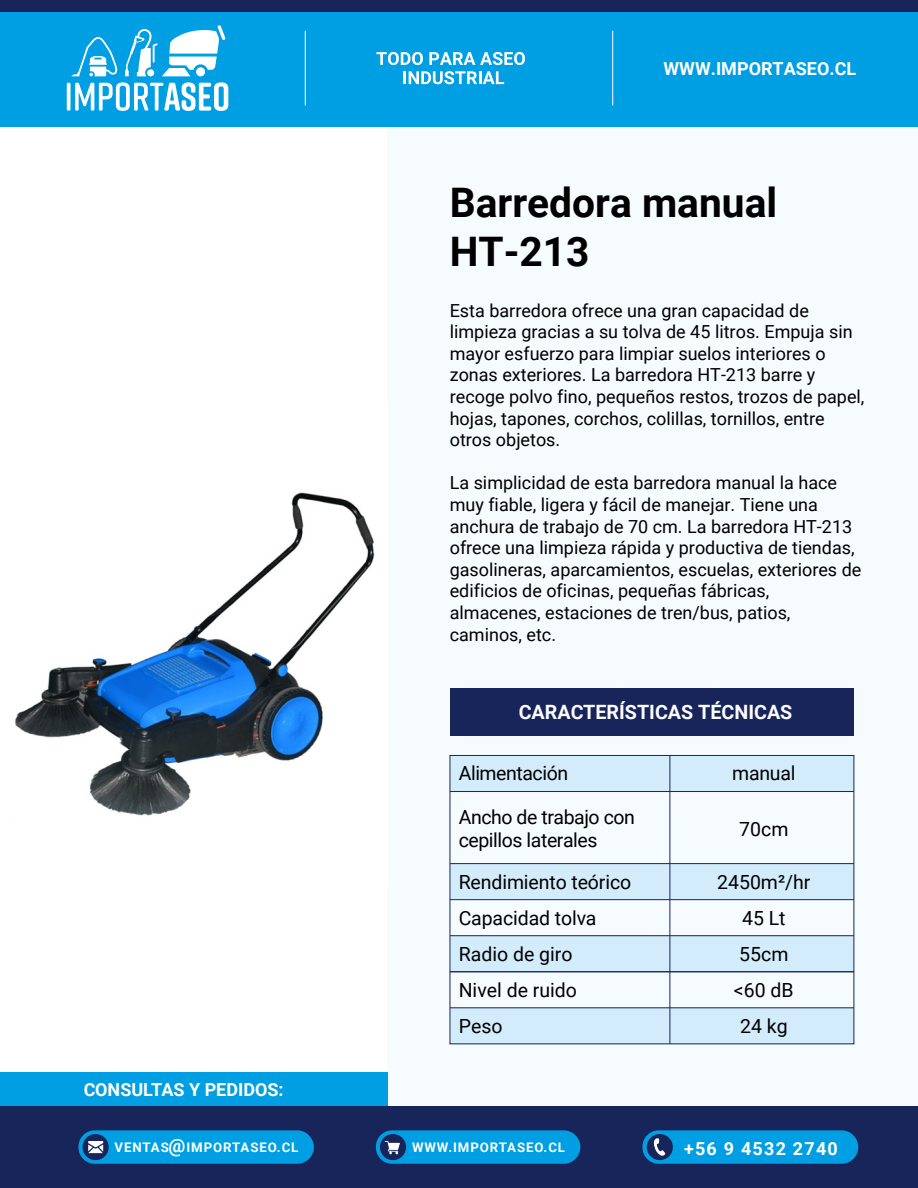
<style>
.page{position:relative;width:918px;height:1188px;background:#fff}
.page>*{position:absolute;margin:0;border:0;box-sizing:border-box;transform-origin:0 0}
.t1{font:700 40.65px/48.9px "Roboto";color:#000}
.t2{font:700 19.65px "Roboto";color:#fcfcfc}
.t3{font:19.5px/35.8px "Roboto";letter-spacing:-.005em;color:#000}
.t4{font:18px/21.6px "Roboto";color:#000}
.t5{font:700 18px "Roboto";color:#fff}
.t6{font:700 18px "Roboto";letter-spacing:.065em;color:#fff}
.t7{font:700 13.2px "Roboto";letter-spacing:.065em;color:#fff}
.s1{font-size:18.9px}
</style>
<div class="page">
<div style="left:387px;top:118px;width:531px;height:991px;background:#f6fbfe"></div>
<div style="left:450px;top:688px;width:404px;height:48px;background:#18255a"></div>
<div style="left:450px;top:755px;width:404px;height:37px;background:#d3ecfb"></div>
<div style="left:450px;top:864px;width:404px;height:36px;background:#d3ecfb"></div>
<div style="left:450px;top:936px;width:404px;height:36px;background:#d3ecfb"></div>
<div style="left:450px;top:1008px;width:404px;height:36px;background:#d3ecfb"></div>
<hr style="left:450px;top:791px;width:404px;height:1px;background:#18255a">
<hr style="left:450px;top:863px;width:404px;height:1px;background:#18255a">
<hr style="left:450px;top:899px;width:404px;height:1px;background:#18255a">
<hr style="left:450px;top:935px;width:404px;height:1px;background:#18255a">
<hr style="left:450px;top:971px;width:404px;height:1px;background:#18255a">
<hr style="left:450px;top:1007px;width:404px;height:1px;background:#18255a">
<div style="left:450px;top:755px;width:404px;height:289px;border:1px solid #18255a"></div>
<hr style="left:670px;top:755px;width:1px;height:289px;background:#18255a">
<img style="left:15px;top:492px;width:360px;height:324px">
<div style="left:0;top:0;width:918px;height:127px;background:#009ee2"></div>
<div style="left:0;top:0;width:918px;height:12px;background:#18255a"></div>
<hr style="left:305px;top:31px;width:1px;height:74px;background:#fff">
<hr style="left:612px;top:31px;width:1px;height:74px;background:#fff">
<svg style="left:376px;top:52px;width:47px;height:13px"></svg>
<svg style="left:429px;top:52px;width:96px;height:13px"></svg>
<svg style="left:404px;top:71px;width:100px;height:13px"></svg>
<div style="left:0;top:1106px;width:918px;height:82px;background:#18255a"></div>
<div style="left:376px;top:1130px;width:204px;height:34px;background:#009ee2;border-radius:16px"></div>
<svg style="left:380px;top:1134px;width:26px;height:26px"></svg>
<div style="left:79px;top:1130px;width:235px;height:34px;background:#009ee2;border-radius:16px"></div>
<svg style="left:83px;top:1134px;width:26px;height:26px"></svg>
<div style="left:642px;top:1130px;width:216px;height:34px;background:#009ee2;border-radius:16px"></div>
<div style="left:647px;top:1134px;width:26px;height:26px;background:#18255a;border-radius:50%"></div>
<svg style="left:654px;top:1138px;width:11px;height:18px"></svg>
<div style="left:0;top:1072px;width:387px;height:34px;background:#009ee2"></div>
<svg style="left:71px;top:37px;width:47px;height:39px"></svg>
<svg style="left:125px;top:25px;width:101px;height:51px"></svg>
<div style="left:147px;top:69px;width:7px;height:7px;background:#fff;border-radius:50%"></div>
<svg style="left:67px;top:83px;width:4px;height:28px"></svg>
<svg style="left:75px;top:82px;width:153px;height:29px"></svg>
<p class="t5" style="left:664px;top:56px;width:194px">WWW.IMPORTASEO.CL</p>
<h1 class="t1" style="left:450px;top:176px;width:329px">Barredora manual<br>HT-213</h1>
<p class="t4" style="left:450px;top:299px;width:416px">Esta barredora ofrece una gran capacidad de limpieza gracias a su tolva de 45 litros. Empuja sin mayor esfuerzo para limpiar suelos interiores o zonas exteriores. La barredora HT-213 barre y recoge polvo fino, pequeños restos, trozos de papel, hojas, tapones, corchos, colillas, tornillos, entre otros objetos.</p>
<p class="t4" style="left:450px;top:471px;width:413px">La simplicidad de esta barredora manual la hace muy fiable, ligera y fácil de manejar. Tiene una anchura de trabajo de 70 cm. La barredora HT-213 ofrece una limpieza rápida y productiva de tiendas, gasolineras, aparcamientos, escuelas, exteriores de edificios de oficinas, pequeñas fábricas, almacenes, estaciones de tren/bus, patios, caminos, etc.</p>
<p class="t2" style="left:519px;top:698px;width:275px">CARACTERÍSTICAS TÉCNICAS</p>
<p class="t5" style="left:84px;top:1077px;width:201px">CONSULTAS Y PEDIDOS:</p>
<p class="t3" style="left:459px;top:754px;width:111px">Alimentación</p>
<p class="t3" style="left:459px;top:804px;width:178px;line-height:23.4px">Ancho de trabajo con cepillos laterales</p>
<p class="t3" style="left:459px;top:864px;width:174px">Rendimiento teórico<br>Capacidad tolva<br>Radio de giro<br>Nivel de ruido<br>Peso</p>
<p class="t3" style="left:732px;top:754px;width:65px">manual</p>
<p class="t3" style="left:739px;top:810px;width:51px">70cm</p>
<p class="t3" style="left:717px;top:864px;width:95px;text-align:center">2450m²/hr<br>45 Lt<br>55cm<br>&lt;60 dB<br>24 kg</p>
<p class="t7" style="left:115px;top:1138px;width:185px">VENTAS<span class="s1">@</span>IMPORTASEO.CL</p>
<p class="t7" style="left:412px;top:1138px;width:155px">WWW.IMPORTASEO.CL</p>
<p class="t6" style="left:684px;top:1136px;width:155px">+56 9 4532 2740</p>
</div>
